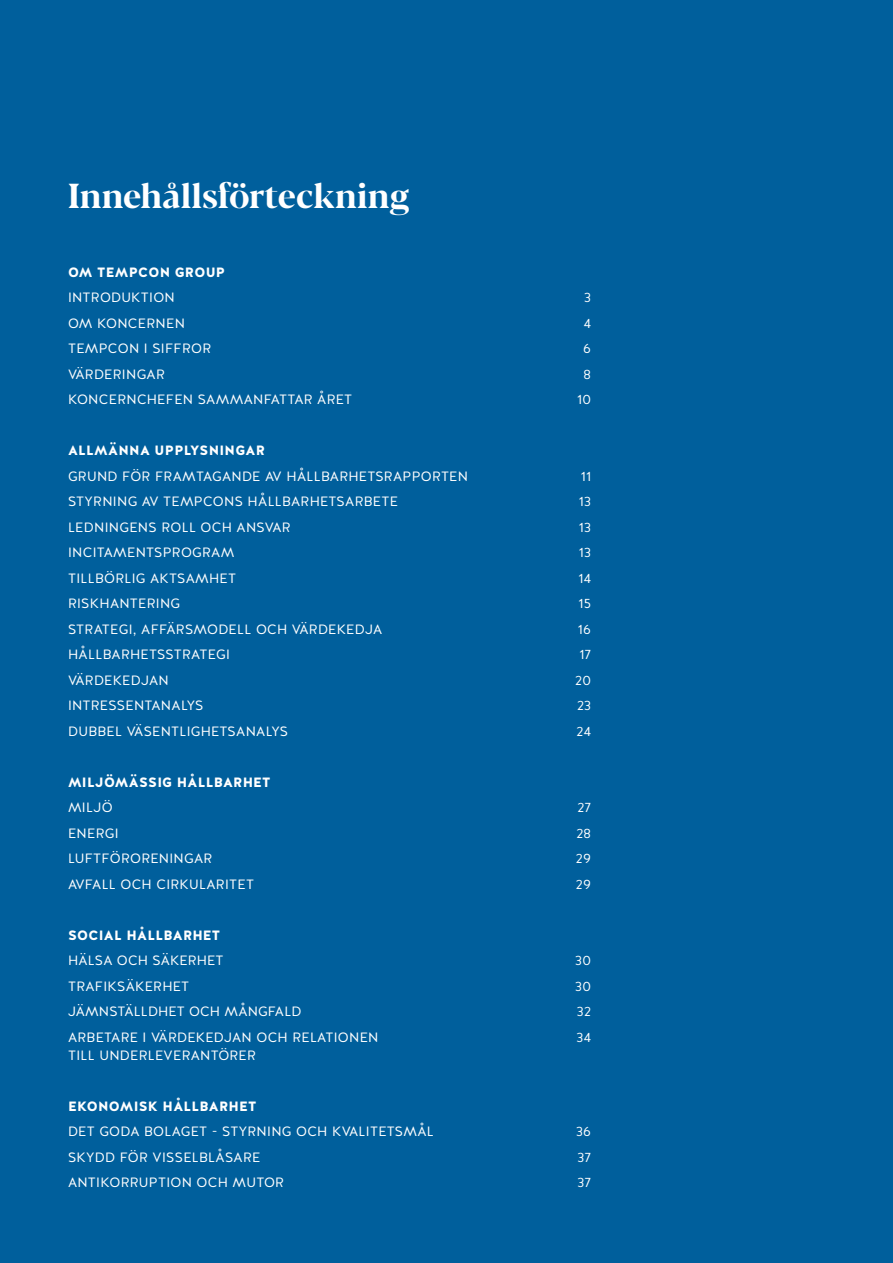
<style>
.page{position:relative;width:893px;height:1263px;background:#005f9c}
.page>*{position:absolute;margin:0;border:0;box-sizing:border-box;transform-origin:0 0}
.t1{font:700 34.5px "Blacker Display";color:#fff}
.t2{font:13.5px "Halis R";letter-spacing:.02em;color:#fff}
.t3{font:900 13.5px "Halis R";letter-spacing:.02em;color:#fff}
</style>
<div class="page">
<h1 class="t1" style="left:68px;top:175px;width:343px">Innehållsförteckning</h1>
<p class="t3" style="left:68px;top:263px;width:159px">OM TEMPCON GROUP</p>
<p class="t2" style="left:68px;top:289px;width:108px">INTRODUKTION</p>
<p class="t2" style="left:584px;top:289px;width:8px">3</p>
<p class="t2" style="left:68px;top:314px;width:118px">OM KONCERNEN</p>
<p class="t2" style="left:584px;top:314px;width:9px">4</p>
<p class="t2" style="left:68px;top:340px;width:145px">TEMPCON I SIFFROR</p>
<p class="t2" style="left:583px;top:340px;width:9px">6</p>
<p class="t2" style="left:68px;top:365px;width:98px">VÄRDERINGAR</p>
<p class="t2" style="left:584px;top:365px;width:9px">8</p>
<p class="t2" style="left:68px;top:391px;width:286px">KONCERNCHEFEN SAMMANFATTAR ÅRET</p>
<p class="t2" style="left:577px;top:391px;width:15px">10</p>
<p class="t3" style="left:68px;top:442px;width:198px">ALLMÄNNA UPPLYSNINGAR</p>
<p class="t2" style="left:68px;top:467px;width:402px">GRUND FÖR FRAMTAGANDE AV HÅLLBARHETSRAPPORTEN</p>
<p class="t2" style="left:581px;top:467px;width:12px">11</p>
<p class="t2" style="left:68px;top:493px;width:332px">STYRNING AV TEMPCONS HÅLLBARHETSARBETE</p>
<p class="t2" style="left:579px;top:493px;width:14px">13</p>
<p class="t2" style="left:68px;top:518px;width:224px">LEDNINGENS ROLL OCH ANSVAR</p>
<p class="t2" style="left:579px;top:518px;width:14px">13</p>
<p class="t2" style="left:68px;top:544px;width:168px">INCITAMENTSPROGRAM</p>
<p class="t2" style="left:579px;top:544px;width:14px">13</p>
<p class="t2" style="left:68px;top:569px;width:169px">TILLBÖRLIG AKTSAMHET</p>
<p class="t2" style="left:578px;top:569px;width:14px">14</p>
<p class="t2" style="left:68px;top:595px;width:114px">RISKHANTERING</p>
<p class="t2" style="left:578px;top:595px;width:14px">15</p>
<p class="t2" style="left:68px;top:620px;width:316px">STRATEGI, AFFÄRSMODELL OCH VÄRDEKEDJA</p>
<p class="t2" style="left:578px;top:620px;width:15px">16</p>
<p class="t2" style="left:68px;top:646px;width:164px">HÅLLBARHETSSTRATEGI</p>
<p class="t2" style="left:579px;top:646px;width:13px">17</p>
<p class="t2" style="left:68px;top:671px;width:102px">VÄRDEKEDJAN</p>
<p class="t2" style="left:575px;top:671px;width:17px">20</p>
<p class="t2" style="left:68px;top:697px;width:137px">INTRESSENTANALYS</p>
<p class="t2" style="left:577px;top:697px;width:15px">23</p>
<p class="t2" style="left:68px;top:722px;width:222px">DUBBEL VÄSENTLIGHETSANALYS</p>
<p class="t2" style="left:577px;top:722px;width:16px">24</p>
<p class="t3" style="left:68px;top:773px;width:204px">MILJÖMÄSSIG HÅLLBARHET</p>
<p class="t2" style="left:68px;top:799px;width:46px">MILJÖ</p>
<p class="t2" style="left:577px;top:799px;width:15px">27</p>
<p class="t2" style="left:68px;top:824px;width:52px">ENERGI</p>
<p class="t2" style="left:576px;top:824px;width:16px">28</p>
<p class="t2" style="left:68px;top:850px;width:146px">LUFTFÖRORENINGAR</p>
<p class="t2" style="left:576px;top:850px;width:17px">29</p>
<p class="t2" style="left:68px;top:875px;width:188px">AVFALL OCH CIRKULARITET</p>
<p class="t2" style="left:576px;top:875px;width:17px">29</p>
<p class="t3" style="left:68px;top:926px;width:154px">SOCIAL HÅLLBARHET</p>
<p class="t2" style="left:68px;top:952px;width:157px">HÄLSA OCH SÄKERHET</p>
<p class="t2" style="left:575px;top:952px;width:17px">30</p>
<p class="t2" style="left:68px;top:977px;width:123px">TRAFIKSÄKERHET</p>
<p class="t2" style="left:575px;top:977px;width:17px">30</p>
<p class="t2" style="left:68px;top:1003px;width:235px">JÄMNSTÄLLDHET OCH MÅNGFALD</p>
<p class="t2" style="left:577px;top:1003px;width:16px">32</p>
<p class="t2" style="left:68px;top:1028px;width:312px">ARBETARE I VÄRDEKEDJAN OCH RELATIONEN</p>
<p class="t2" style="left:577px;top:1028px;width:16px">34</p>
<p class="t2" style="left:68px;top:1046px;width:189px">TILL UNDERLEVERANTÖRER</p>
<p class="t3" style="left:68px;top:1097px;width:190px">EKONOMISK HÅLLBARHET</p>
<p class="t2" style="left:68px;top:1123px;width:367px">DET GODA BOLAGET - STYRNING OCH KVALITETSMÅL</p>
<p class="t2" style="left:576px;top:1123px;width:17px">36</p>
<p class="t2" style="left:68px;top:1148px;width:194px">SKYDD FÖR VISSELBLÅSARE</p>
<p class="t2" style="left:578px;top:1148px;width:15px">37</p>
<p class="t2" style="left:68px;top:1174px;width:218px">ANTIKORRUPTION OCH MUTOR</p>
<p class="t2" style="left:578px;top:1174px;width:15px">37</p>
</div>
